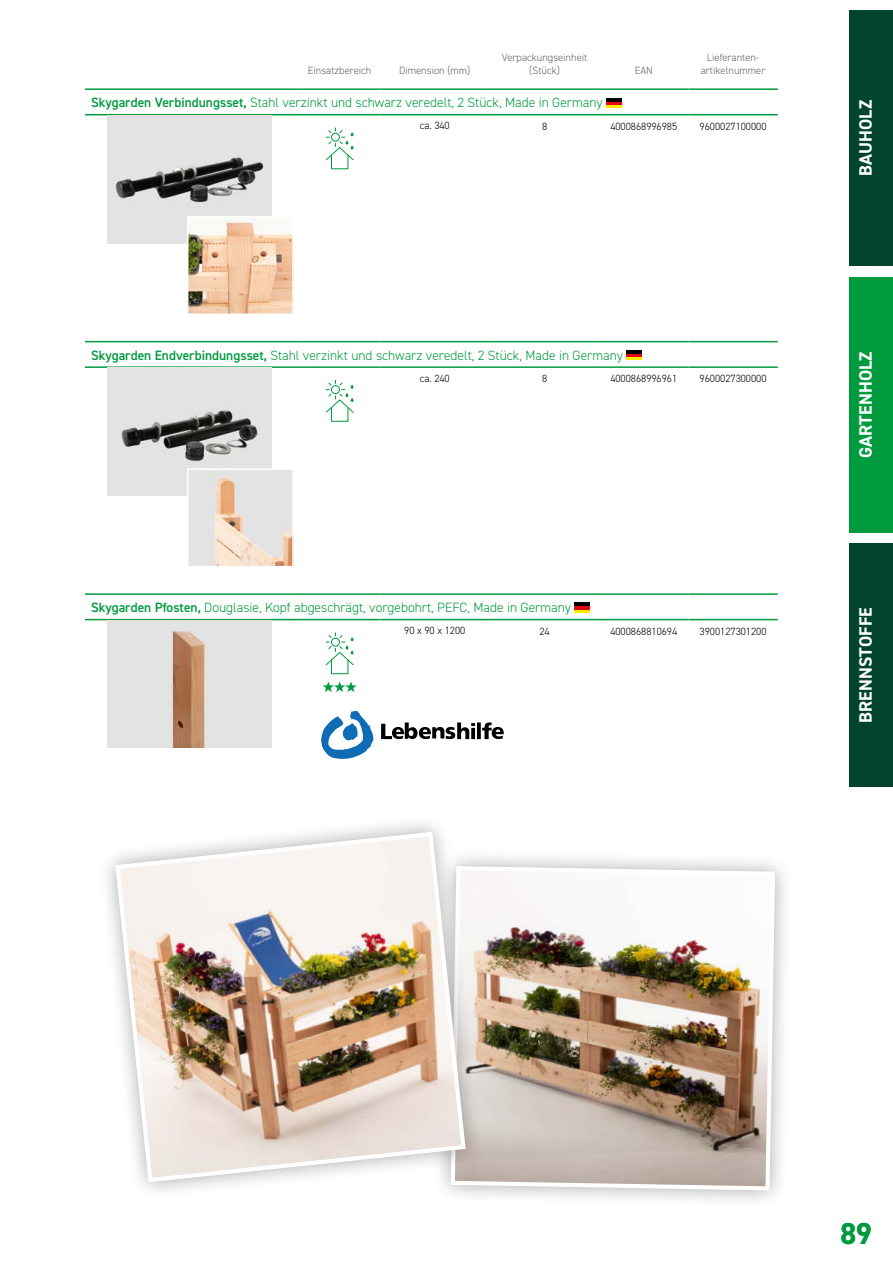
<style>
.page{position:relative;width:893px;height:1263px;background:#fff}
.page>*{position:absolute;margin:0;border:0;box-sizing:border-box;transform-origin:0 0}
.t1{font:700 30.3px "DIN2014";color:#009b3e;scale:.96 1}
.t2{font:700 18px "DIN2014";letter-spacing:.01em;color:#fff}
.t3{font:300 13.5px "DIN2014";color:#009b3e}
.t4{font:300 10.5px "DIN2014";color:#000}
.t5{font:300 10.5px/12.6px "DIN2014";color:#646363;text-align:center}
.s1{font-weight:600}
</style>
<div class="page">
<hr style="left:85px;top:88px;width:215px;height:2px;background:#009b3e">
<hr style="left:300px;top:88px;width:79px;height:2px;background:#009b3e">
<hr style="left:379px;top:88px;width:111px;height:2px;background:#009b3e">
<hr style="left:490px;top:88px;width:109px;height:2px;background:#009b3e">
<hr style="left:599px;top:88px;width:89px;height:2px;background:#009b3e">
<hr style="left:688px;top:88px;width:90px;height:2px;background:#009b3e">
<hr style="left:85px;top:114px;width:215px;height:1px;background:#009b3e">
<hr style="left:300px;top:114px;width:79px;height:1px;background:#009b3e">
<hr style="left:379px;top:114px;width:111px;height:1px;background:#009b3e">
<hr style="left:490px;top:114px;width:109px;height:1px;background:#009b3e">
<hr style="left:599px;top:114px;width:89px;height:1px;background:#009b3e">
<hr style="left:688px;top:114px;width:90px;height:1px;background:#009b3e">
<hr style="left:606px;top:104px;width:15px;height:3px;background:#ffed00">
<hr style="left:606px;top:101px;width:15px;height:3px;background:#e30613">
<hr style="left:606px;top:98px;width:15px;height:3px;background:#000">
<img style="left:107px;top:115px;width:165px;height:128px">
<img style="left:190px;top:219px;width:101px;height:93px">
<div style="left:187px;top:216px;width:107px;height:99px;border:2px solid #fff"></div>
<div style="left:331px;top:155px;width:17px;height:14px;border:1px solid #009b3e"></div>
<svg style="left:325px;top:128px;width:29px;height:33px"></svg>
<hr style="left:85px;top:341px;width:215px;height:1px;background:#009b3e">
<hr style="left:300px;top:341px;width:79px;height:1px;background:#009b3e">
<hr style="left:379px;top:341px;width:111px;height:1px;background:#009b3e">
<hr style="left:490px;top:341px;width:109px;height:1px;background:#009b3e">
<hr style="left:599px;top:341px;width:89px;height:1px;background:#009b3e">
<hr style="left:688px;top:341px;width:90px;height:1px;background:#009b3e">
<hr style="left:85px;top:366px;width:215px;height:2px;background:#009b3e">
<hr style="left:300px;top:366px;width:79px;height:2px;background:#009b3e">
<hr style="left:379px;top:366px;width:111px;height:2px;background:#009b3e">
<hr style="left:490px;top:366px;width:109px;height:2px;background:#009b3e">
<hr style="left:599px;top:366px;width:89px;height:2px;background:#009b3e">
<hr style="left:688px;top:366px;width:90px;height:2px;background:#009b3e">
<hr style="left:626px;top:357px;width:15px;height:3px;background:#ffed00">
<svg style="left:626px;top:353px;width:15px;height:4px"></svg>
<hr style="left:626px;top:350px;width:15px;height:3px;background:#000">
<img style="left:107px;top:368px;width:165px;height:127px">
<img style="left:190px;top:471px;width:101px;height:93px">
<div style="left:187px;top:468px;width:107px;height:99px;border:2px solid #fff"></div>
<div style="left:331px;top:407px;width:17px;height:15px;border:1px solid #009b3e"></div>
<svg style="left:325px;top:380px;width:29px;height:33px"></svg>
<hr style="left:85px;top:593px;width:215px;height:2px;background:#009b3e">
<hr style="left:300px;top:593px;width:79px;height:2px;background:#009b3e">
<hr style="left:379px;top:593px;width:111px;height:2px;background:#009b3e">
<hr style="left:490px;top:593px;width:109px;height:2px;background:#009b3e">
<hr style="left:599px;top:593px;width:89px;height:2px;background:#009b3e">
<hr style="left:688px;top:593px;width:90px;height:2px;background:#009b3e">
<hr style="left:85px;top:619px;width:215px;height:1px;background:#009b3e">
<hr style="left:300px;top:619px;width:79px;height:1px;background:#009b3e">
<hr style="left:379px;top:619px;width:111px;height:1px;background:#009b3e">
<hr style="left:490px;top:619px;width:109px;height:1px;background:#009b3e">
<hr style="left:599px;top:619px;width:89px;height:1px;background:#009b3e">
<hr style="left:688px;top:619px;width:90px;height:1px;background:#009b3e">
<hr style="left:574px;top:609px;width:15px;height:3px;background:#ffed00">
<hr style="left:574px;top:606px;width:15px;height:3px;background:#e30613">
<hr style="left:574px;top:603px;width:15px;height:3px;background:#000">
<img style="left:107px;top:620px;width:165px;height:128px">
<div style="left:331px;top:660px;width:17px;height:14px;border:1px solid #009b3e"></div>
<svg style="left:325px;top:633px;width:29px;height:33px"></svg>
<svg style="left:323px;top:681px;width:34px;height:11px"></svg>
<div style="left:432px;top:847px;width:362px;height:362px;background:#000;opacity:.33"></div>
<img style="left:484px;top:864px;width:293px;height:328px">
<div style="left:98px;top:813px;width:386px;height:387px;background:#000;opacity:.33"></div>
<img style="left:113px;top:829px;width:355px;height:355px">
<svg style="left:321px;top:711px;width:53px;height:48px"></svg>
<svg style="left:381px;top:722px;width:123px;height:17px"></svg>
<div style="left:849px;top:11px;width:44px;height:255px;background:#004430"></div>
<div style="left:849px;top:277px;width:44px;height:255px;background:#009b3e"></div>
<div style="left:849px;top:543px;width:44px;height:244px;background:#004430"></div>
<p class="t5" style="left:308px;top:64px;width:65px">Einsatzbereich</p>
<p class="t5" style="left:399px;top:64px;width:73px">Dimension (mm)</p>
<p class="t5" style="left:502px;top:51px;width:87px">Verpackungseinheit (Stück)</p>
<p class="t5" style="left:635px;top:64px;width:20px">EAN</p>
<p class="t5" style="left:701px;top:51px;width:66px">Lieferanten&shy;artikelnummer</p>
<p class="t3" style="left:91px;top:94px;width:513px"><span class="s1">Skygarden Verbindungsset,</span> Stahl verzinkt und schwarz veredelt, 2 Stück, Made in Germany</p>
<p class="t4" style="left:420px;top:119px;width:31px">ca. 340</p>
<p class="t4" style="left:542px;top:120px;width:7px">8</p>
<p class="t4" style="left:610px;top:120px;width:68px">4000868996985</p>
<p class="t4" style="left:700px;top:120px;width:68px">9600027100000</p>
<p class="t3" style="left:91px;top:347px;width:533px"><span class="s1">Skygarden Endverbindungsset,</span> Stahl verzinkt und schwarz veredelt, 2 Stück, Made in Germany</p>
<p class="t4" style="left:420px;top:372px;width:31px">ca. 240</p>
<p class="t4" style="left:542px;top:372px;width:7px">8</p>
<p class="t4" style="left:610px;top:372px;width:68px">4000868996961</p>
<p class="t4" style="left:700px;top:372px;width:68px">9600027300000</p>
<p class="t3" style="left:91px;top:599px;width:481px"><span class="s1">Skygarden Pfosten,</span> Douglasie, Kopf abgeschrägt, vorgebohrt, PEFC, Made in Germany</p>
<p class="t4" style="left:404px;top:624px;width:63px">90 x 90 x 1200</p>
<p class="t4" style="left:539px;top:625px;width:12px">24</p>
<p class="t4" style="left:610px;top:625px;width:68px">4000868810694</p>
<p class="t4" style="left:700px;top:625px;width:68px">3900127301200</p>
<h2 class="t2" style="left:854px;top:176px;width:78px;rotate:-90deg">BAUHOLZ</h2>
<h2 class="t2" style="left:854px;top:458px;width:108px;rotate:-90deg">GARTENHOLZ</h2>
<h2 class="t2" style="left:854px;top:723px;width:118px;rotate:-90deg">BRENNSTOFFE</h2>
<h1 class="t1" style="left:840px;top:1213px;width:34px">89</h1>
</div>
